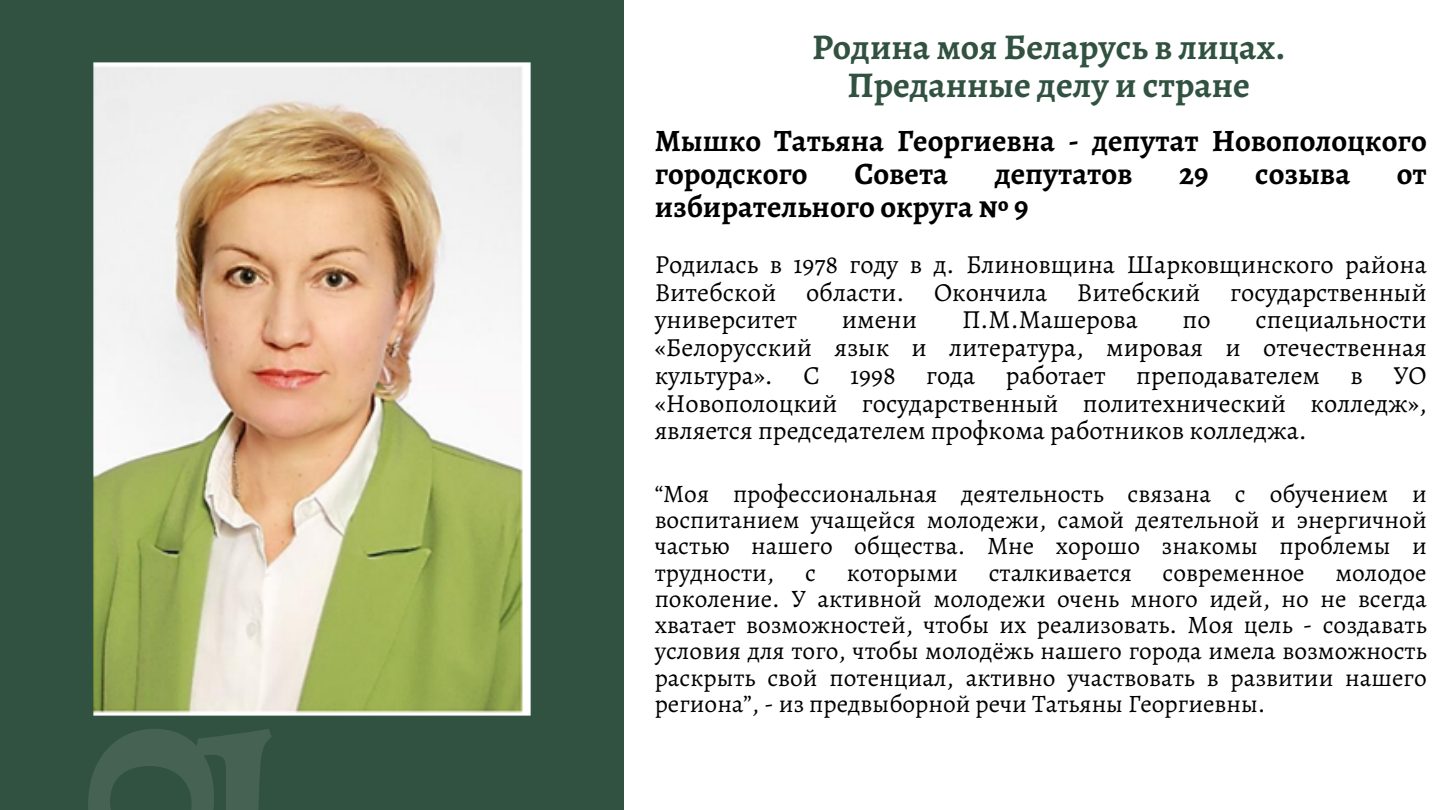
<style>
.page{position:relative;width:1440px;height:810px;background:#fff}
.page>*{position:absolute;margin:0;border:0;box-sizing:border-box;transform-origin:0 0}
.t1{font:700 36.3px/38.2px "Alegreya";color:#315240;text-align:center}
.t2{font:700 31.2px/33px "Alegreya";color:#000}
.t3{font:26.2px/27.8px "Alegreya";color:#000;text-align:justify}
.t4{font:25.2px/26.2px "Alegreya";color:#000;text-align:justify}
</style>
<div class="page">
<div style="left:0;top:0;width:624px;height:810px;background:#315240"></div>
<img style="left:93px;top:62px;width:438px;height:654px">
<p class="t1" style="left:812px;top:28px;width:475px">Родина моя Беларусь в лицах.<br>Преданные делу и стране</p>
<h1 class="t2" style="left:655px;top:124px;width:774px">Мышко Татьяна Георгиевна - депутат Новополоцкого городского</h1>
<h1 class="t2" style="left:854px;top:157px;width:95px">Совета</h1>
<h1 class="t2" style="left:995px;top:157px;width:139px">депутатов</h1>
<h1 class="t2" style="left:1179px;top:157px;width:31px">29</h1>
<h1 class="t2" style="left:1255px;top:157px;width:96px">созыва</h1>
<h1 class="t2" style="left:1397px;top:157px;width:31px">от</h1>
<h1 class="t2" style="left:655px;top:190px;width:375px">избирательного округа № 9</h1>
<h2 class="t3" style="left:655px;top:250px;width:774px">Родилась в 1978 году в д. Блиновщина Шарковщинского района Витебской области. Окончила Витебский государственный университет</h2>
<h2 class="t3" style="left:842px;top:306px;width:77px">имени</h2>
<h2 class="t3" style="left:962px;top:306px;width:177px">П.М.Машерова</h2>
<h2 class="t3" style="left:1183px;top:306px;width:30px">по</h2>
<h2 class="t3" style="left:655px;top:306px;width:774px;text-indent:601px">специальности «Белорусский язык и литература, мировая и отечественная культура». С 1998 года работает преподавателем в УО «Новополоцкий государственный политехнический колледж», является председателем профкома работников колледжа.</h2>
<p class="t4" style="left:655px;top:480px;width:774px">“Моя профессиональная деятельность связана с обучением и воспитанием учащейся молодежи, самой деятельной и энергичной частью нашего общества. Мне хорошо знакомы проблемы и трудности, с которыми сталкивается современное молодое поколение. У активной молодежи очень много идей, но не всегда хватает возможностей, чтобы их реализовать. Моя цель - создавать условия для того, чтобы молодёжь нашего города имела возможность раскрыть свой потенциал, активно участвовать в развитии нашего региона”, - из предвыборной речи Татьяны Георгиевны.</p>
</div>
